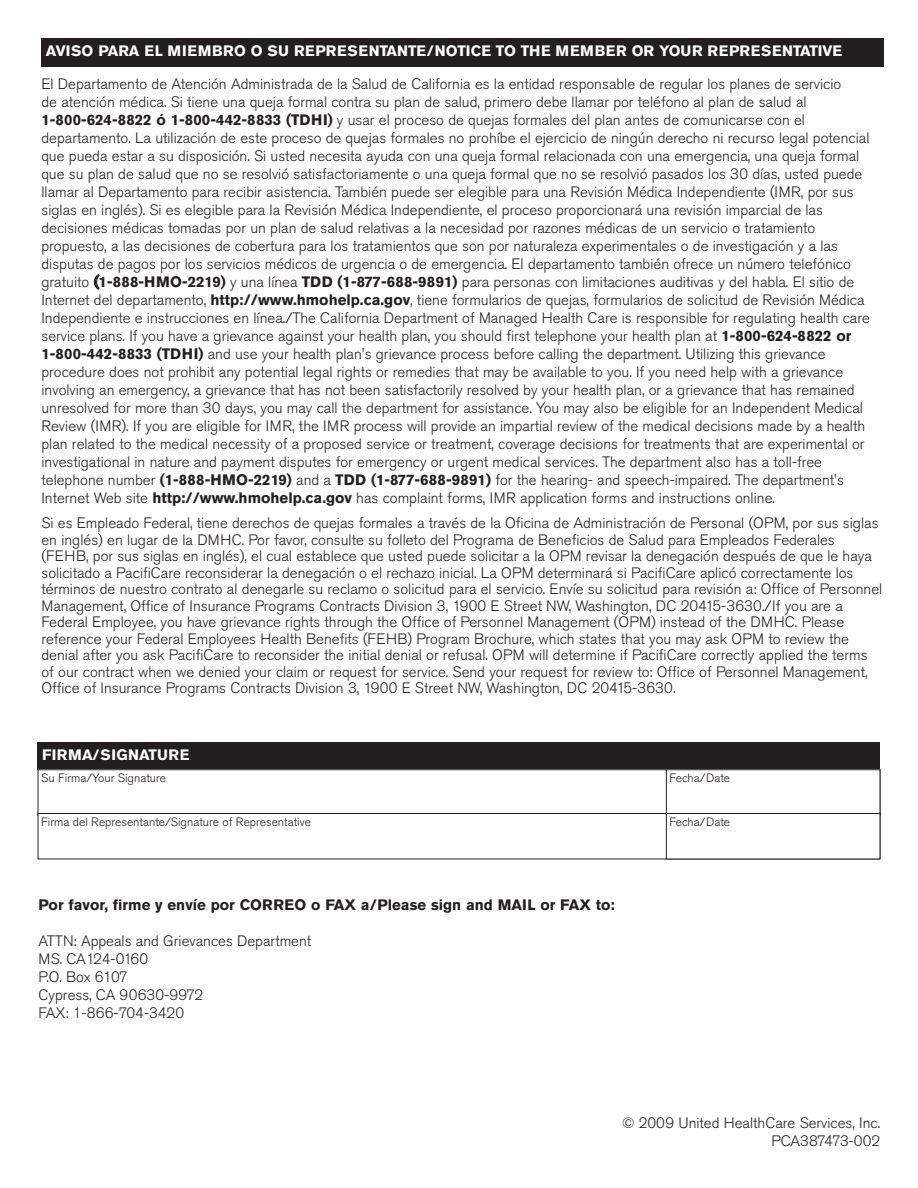
<style>
.page{position:relative;width:918px;height:1188px;background:#fff}
.page>*{position:absolute;margin:0;border:0;box-sizing:border-box;transform-origin:0 0}
.t1{font:300 15px/18px "Akzidenz Grotesk Std";color:#231f20}
.t2{font:700 15px "Akzidenz Grotesk Std";letter-spacing:.02em;color:#fff}
.t3{font:700 15px "Akzidenz Grotesk Std";color:#231f20}
.t4{font:300 12px "Akzidenz Grotesk Std";color:#231f20}
.s1{font-weight:700}
</style>
<div class="page">
<div style="left:41px;top:38px;width:843px;height:29px;background:#231f20"></div>
<div style="left:38px;top:742px;width:842px;height:27px;background:#231f20"></div>
<div style="left:38px;top:813px;width:842px;height:46px;border:1px solid #231f20"></div>
<div style="left:666px;top:813px;width:214px;height:46px;border:1px solid #231f20"></div>
<p class="t2" style="left:46px;top:45px;width:798px">AVISO PARA EL MIEMBRO O SU REPRESENTANTE/NOTICE TO THE MEMBER OR YOUR REPRESENTATIVE</p>
<p class="t1" style="left:41px;top:76px;width:830px">El Departamento de Atención Administrada de la Salud de California es la entidad responsable de regular los planes de servicio<br>de atención médica. Si tiene una queja formal contra su plan de salud, primero debe llamar por teléfono al plan de salud al <span class="s1">1-800-624-8822 ó 1-800-442-8833 (TDHI)</span> y usar el proceso de quejas formales del plan antes de comunicarse con el departamento. La utilización de este proceso de quejas formales no prohíbe el ejercicio de ningún derecho ni recurso legal potencial que pueda estar a su disposición. Si usted necesita ayuda con una queja formal relacionada con una emergencia, una queja formal que su plan de salud que no se resolvió satisfactoriamente o una queja formal que no se resolvió pasados los 30 días, usted puede llamar al Departamento para recibir asistencia. También puede ser elegible para una Revisión Médica Independiente (IMR, por sus siglas en inglés). Si es elegible para la Revisión Médica Independiente, el proceso proporcionará una revisión imparcial de las decisiones médicas tomadas por un plan de salud relativas a la necesidad por razones médicas de un servicio o tratamiento propuesto, a las decisiones de cobertura para los tratamientos que son por naturaleza experimentales o de investigación y a las disputas de pagos por los servicios médicos de urgencia o de emergencia. El departamento también ofrece un número telefónico gratuito <span class="s1">(1-888-HMO-2219)</span> y una línea <span class="s1">TDD (1-877-688-9891)</span> para personas con limitaciones auditivas y del habla. El sitio de Internet del departamento, <span class="s1">http://www.hmohelp.ca.gov</span>, tiene formularios de quejas, formularios de solicitud de Revisión Médica Independiente e instrucciones en línea./The California Department of Managed Health Care is responsible for regulating health care service plans. If you have a grievance against your health plan, you should first telephone your health plan at <span class="s1">1-800-624-8822 or 1-800-442-8833 (TDHI)</span> and use your health plan's grievance process before calling the department. Utilizing this grievance procedure does not prohibit any potential legal rights or remedies that may be available to you. If you need help with a grievance involving an emergency, a grievance that has not been satisfactorily resolved by your health plan, or a grievance that has remained unresolved for more than 30 days, you may call the department for assistance. You may also be eligible for an Independent Medical Review (IMR). If you are eligible for IMR, the IMR process will provide an impartial review of the medical decisions made by a health plan related to the medical necessity of a proposed service or treatment, coverage decisions for treatments that are experimental or investigational in nature and payment disputes for emergency or urgent medical services. The department also has a toll-free telephone number <span class="s1">(1-888-HMO-2219)</span> and a <span class="s1">TDD (1-877-688-9891)</span> for the hearing- and speech-impaired. The department's Internet Web site <span class="s1">http://www.hmohelp.ca.gov</span> has complaint forms, IMR application forms and instructions online.</p>
<p class="t1" style="left:41px;top:517px;width:842px;line-height:16.5px">Si es Empleado Federal, tiene derechos de quejas formales a través de la Oficina de Administración de Personal (OPM, por sus siglas en inglés) en lugar de la DMHC. Por favor, consulte su folleto del Programa de Beneficios de Salud para Empleados Federales (FEHB, por sus siglas en inglés), el cual establece que usted puede solicitar a la OPM revisar la denegación después de que le haya solicitado a PacifiCare reconsiderar la denegación o el rechazo inicial. La OPM determinará si PacifiCare aplicó correctamente los términos de nuestro contrato al denegarle su reclamo o solicitud para el servicio. Envíe su solicitud para revisión a: Office of Personnel Management, Office of Insurance Programs Contracts Division 3, 1900 E Street NW, Washington, DC 20415-3630./If you are a Federal Employee, you have grievance rights through the Office of Personnel Management (OPM) instead of the DMHC. Please reference your Federal Employees Health Benefits (FEHB) Program Brochure, which states that you may ask OPM to review the denial after you ask PacifiCare to reconsider the initial denial or refusal. OPM will determine if PacifiCare correctly applied the terms of our contract when we denied your claim or request for service. Send your request for review to: Office of Personnel Management, Office of Insurance Programs Contracts Division 3, 1900 E Street NW, Washington, DC 20415-3630.</p>
<p class="t2" style="left:42px;top:749px;width:149px">FIRMA/SIGNATURE</p>
<p class="t4" style="left:41px;top:774px;width:126px">Su Firma/Your Signature</p>
<p class="t4" style="left:670px;top:774px;width:62px">Fecha/Date</p>
<p class="t4" style="left:41px;top:817px;width:271px">Firma del Representante/Signature of Representative</p>
<p class="t4" style="left:670px;top:817px;width:62px">Fecha/Date</p>
<p class="t3" style="left:39px;top:899px;width:578px">Por favor, firme y envíe por CORREO o FAX a/Please sign and MAIL or FAX to:</p>
<p class="t1" style="left:39px;top:933px;width:274px">ATTN: Appeals and Grievances Department<br>MS. CA124-0160<br>P.O. Box 6107<br>Cypress, CA 90630-9972<br>FAX: 1-866-704-3420</p>
<p class="t1" style="left:622px;top:1116px;width:260px;text-align:right">© 2009 United HealthCare Services, Inc.<br>PCA387473-002</p>
</div>
